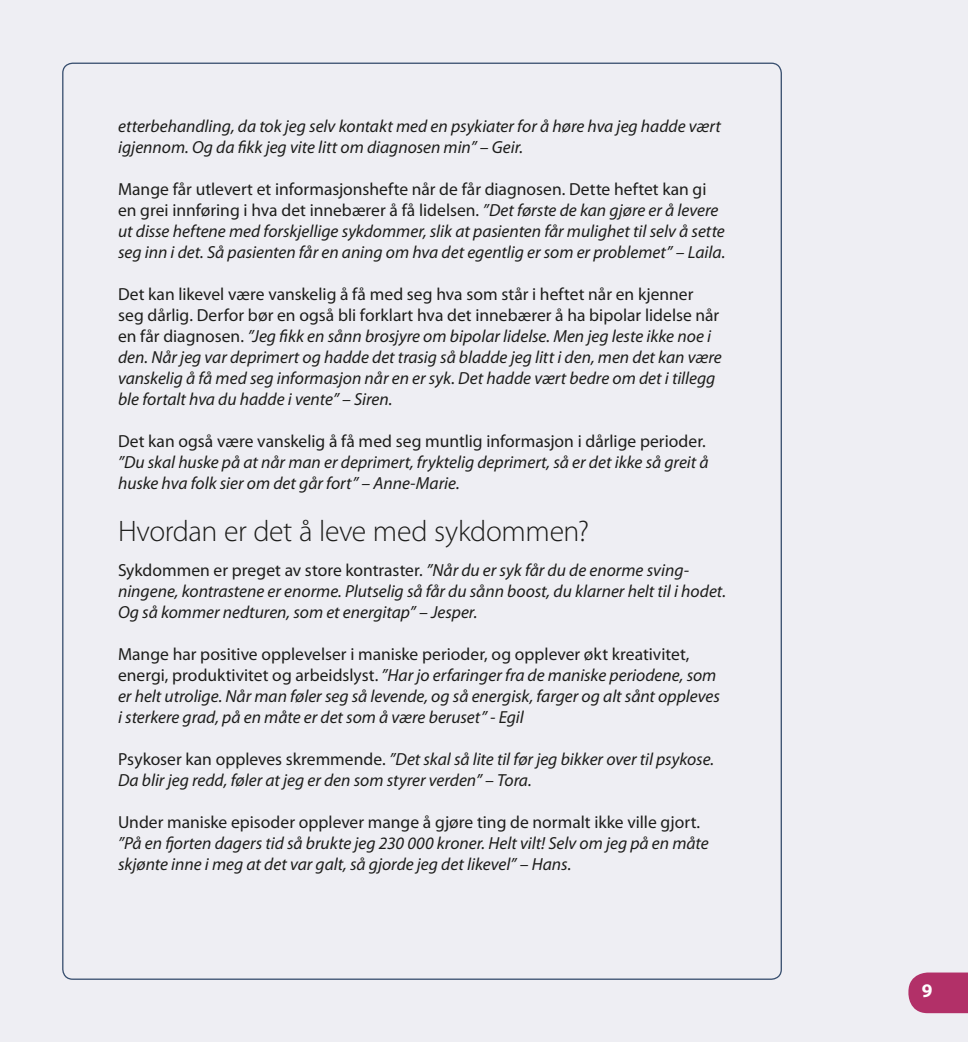
<style>
.page{position:relative;width:968px;height:1042px;background:#fff}
.page>*{position:absolute;margin:0;border:0;box-sizing:border-box;transform-origin:0 0}
.t1{font:300 29.75px "Myriad Pro";letter-spacing:-.015em;color:#1d1d1b}
.t2{font:700 19.25px "Myriad Pro";color:#fff}
.t3{font:italic 17.5px/21px "Myriad Pro";color:#1d1d1b}
.t4{font:17.5px "Myriad Pro";color:#1d1d1b}
.s1{font-style:normal}
</style>
<div class="page">
<div style="left:0;top:0;width:967px;height:1042px;background:#eeeef3"></div>
<svg style="left:908px;top:972px;width:59px;height:41px;background:#b63f73"></svg>
<p class="t3" style="left:118px;top:115px;width:604px">etterbehandling, da tok jeg selv kontakt med en psykiater for å høre hva jeg hadde vært igjennom. Og da fikk jeg vite litt om diagnosen min” – Geir.</p>
<p class="t3" style="left:118px;top:178px;width:608px"><span class="s1">Mange får utlevert et informasjonshefte når de får diagnosen. Dette heftet kan gi en grei innføring i hva det innebærer å få lidelsen.</span> ”Det første de kan gjøre er å levere ut disse heftene med forskjellige sykdommer, slik at pasienten får mulighet til selv å sette seg inn i det. Så pasienten får en aning om hva det egentlig er som er problemet” – Laila.</p>
<p class="t3" style="left:118px;top:283px;width:605px"><span class="s1">Det kan likevel være vanskelig å få med seg hva som står i heftet når en kjenner seg dårlig. Derfor bør en også bli forklart hva det innebærer å ha bipolar lidelse når en får diagnosen.</span> ”Jeg fikk en sånn brosjyre om bipolar lidelse. Men jeg leste ikke noe i den. Når jeg var deprimert og hadde det trasig så bladde jeg litt i den, men det kan være vanskelig å få med seg informasjon når en er syk. Det hadde vært bedre om det i tillegg ble fortalt hva du hadde i vente” – Siren.</p>
<p class="t4" style="left:118px;top:430px;width:589px">Det kan også være vanskelig å få med seg muntlig informasjon i dårlige perioder.</p>
<p class="t3" style="left:118px;top:451px;width:592px">”Du skal huske på at når man er deprimert, fryktelig deprimert, så er det ikke så greit å huske hva folk sier om det går fort” – Anne-Marie.</p>
<h1 class="t1" style="left:118px;top:513px;width:472px">Hvordan er det å leve med sykdommen?</h1>
<p class="t3" style="left:118px;top:559px;width:609px"><span class="s1">Sykdommen er preget av store kontraster.</span> ”Når du er syk får du de enorme sving&shy;ningene, kontrastene er enorme. Plutselig så får du sånn boost, du klarner helt til i hodet.<br>Og så kommer nedturen, som et energitap” – Jesper.</p>
<p class="t3" style="left:118px;top:643px;width:603px"><span class="s1">Mange har positive opplevelser i maniske perioder, og opplever økt kreativitet, energi, produktivitet og arbeidslyst.</span> ”Har jo erfaringer fra de maniske periodene, som er helt utrolige. Når man føler seg så levende, og så energisk, farger og alt sånt oppleves i sterkere grad, på en måte er det som å være beruset” - Egil</p>
<p class="t3" style="left:118px;top:748px;width:597px"><span class="s1">Psykoser kan oppleves skremmende.</span> ”Det skal så lite til før jeg bikker over til psykose.<br>Da blir jeg redd, føler at jeg er den som styrer verden” – Tora.</p>
<p class="t4" style="left:118px;top:811px;width:583px">Under maniske episoder opplever mange å gjøre ting de normalt ikke ville gjort.</p>
<p class="t3" style="left:118px;top:832px;width:592px">”På en fjorten dagers tid så brukte jeg 230 000 kroner. Helt vilt! Selv om jeg på en måte skjønte inne i meg at det var galt, så gjorde jeg det likevel” – Hans.</p>
<p class="t2" style="left:921px;top:978px;width:12px">9</p>
</div>
